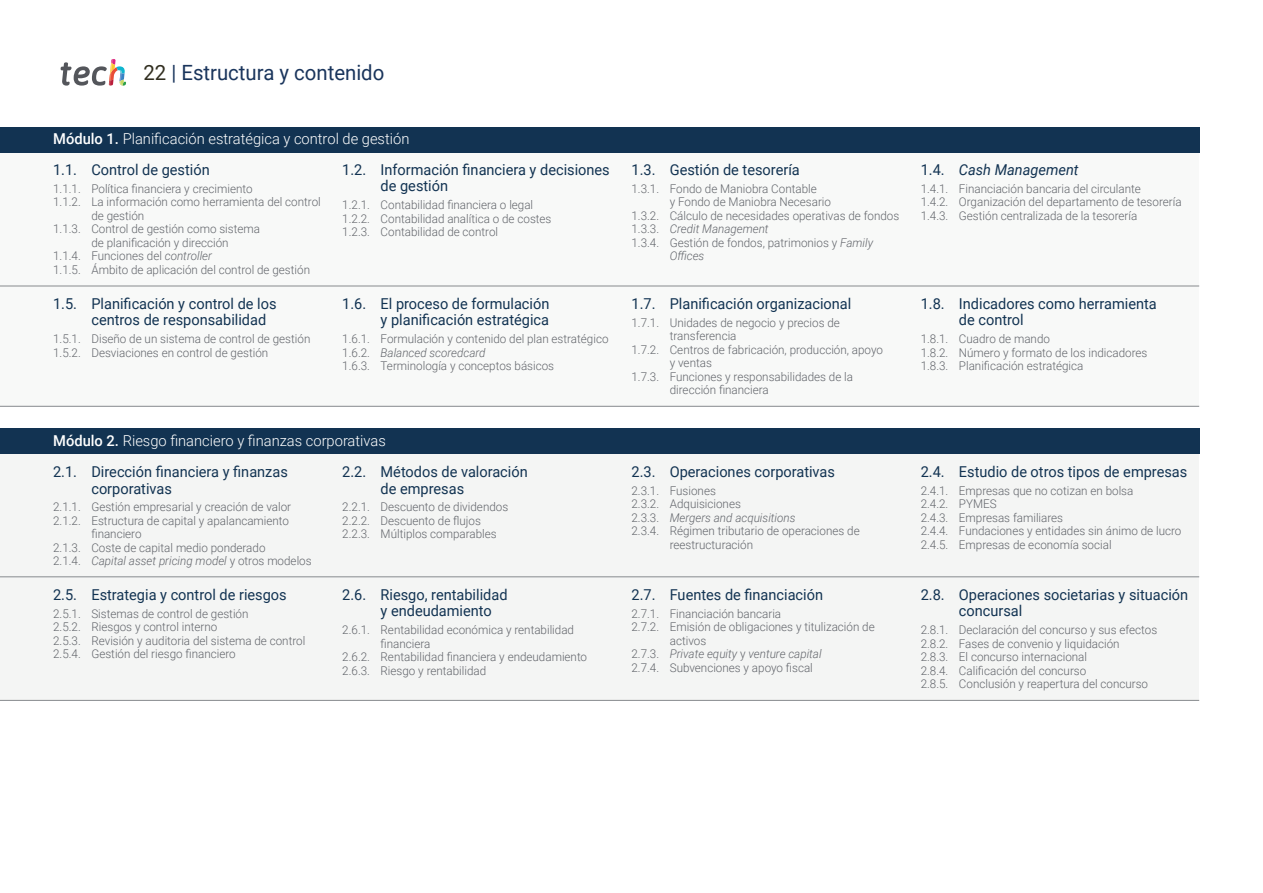
<style>
.page{position:relative;width:1263px;height:893px;background:#fff}
.page>*{position:absolute;margin:0;border:0;box-sizing:border-box;transform-origin:0 0}
.t1{font:21px "Roboto";color:#1a355c}
.t2{font:15px/16.5px "Roboto";color:#123352}
.t3{font:300 15px "Roboto";color:#fff}
.t4{font:italic 15px "Roboto";color:#123352}
.t5{font:300 12px/13.5px "Roboto";color:#61646a}
.t6{font:italic 300 12px "Roboto";color:#61646a}
.s1{color:#312e20}
.s2{font-weight:500}
.s3{font-style:italic}
.s4{font-style:normal}
</style>
<div class="page">
<div style="left:0;top:149px;width:1199px;height:257px;background:#f8f9f8"></div>
<div style="left:0;top:429px;width:1199px;height:25px;background:#123352"></div>
<div style="left:0;top:454px;width:1199px;height:246px;background:#f4f5f4"></div>
<hr style="left:0;top:700px;width:1199px;height:1px;background:#878a8e">
<hr style="left:0;top:577px;width:1199px;height:1px;background:#878a8e">
<div style="left:0;top:128px;width:1199px;height:25px;background:#123352"></div>
<hr style="left:0;top:286px;width:1199px;height:1px;background:#878a8e">
<hr style="left:0;top:406px;width:1199px;height:1px;background:#878a8e">
<svg style="left:61px;top:59px;width:65px;height:27px"></svg>
<h1 class="t1" style="left:144px;top:57px;width:242px"><span class="s1">22</span> | Estructura y contenido</h1>
<p class="t3" style="left:53px;top:128px;width:358px"><span class="s2">Módulo 1.</span> Planificación estratégica y control de gestión</p>
<p class="t2" style="left:53px;top:161px;width:158px">1.1. Control de gestión</p>
<p class="t5" style="left:53px;top:181px;width:201px">1.1.1. Política financiera y crecimiento</p>
<p class="t5" style="left:53px;top:195px;width:269px">1.1.2. La información como herramienta del control</p>
<p class="t5" style="left:91px;top:208px;width:54px">de gestión</p>
<p class="t5" style="left:53px;top:222px;width:208px">1.1.3. Control de gestión como sistema</p>
<p class="t5" style="left:91px;top:235px;width:139px">de planificación y dirección</p>
<p class="t5" style="left:53px;top:249px;width:160px">1.1.4. Funciones del <span class="s3">controller</span></p>
<p class="t5" style="left:53px;top:262px;width:258px">1.1.5. Ámbito de aplicación del control de gestión</p>
<p class="t2" style="left:91px;top:295px;width:187px;text-indent:-38px">1.5. Planificación y control de los centros de responsabilidad</p>
<p class="t5" style="left:53px;top:332px;width:259px">1.5.1. Diseño de un sistema de control de gestión<br>1.5.2. Desviaciones en control de gestión</p>
<p class="t2" style="left:381px;top:161px;width:231px;text-indent:-38px">1.2. Información financiera y decisiones de gestión</p>
<p class="t5" style="left:342px;top:198px;width:211px">1.2.1. Contabilidad financiera o legal<br>1.2.2. Contabilidad analítica o de costes<br>1.2.3. Contabilidad de control</p>
<p class="t2" style="left:342px;top:295px;width:209px;text-align:right">1.6. El proceso de formulación y planificación estratégica</p>
<p class="t5" style="left:342px;top:332px;width:268px">1.6.1. Formulación y contenido del plan estratégico<br>1.6.2. <span class="s3">Balanced scoredcard<br></span>1.6.3. Terminología y conceptos básicos</p>
<p class="t3" style="left:53px;top:430px;width:334px"><span class="s2">Módulo 2.</span> Riesgo financiero y finanzas corporativas</p>
<p class="t2" style="left:91px;top:463px;width:198px;text-indent:-38px">2.1. Dirección financiera y finanzas corporativas</p>
<p class="t5" style="left:53px;top:500px;width:240px">2.1.1. Gestión empresarial y creación de valor</p>
<p class="t5" style="left:53px;top:513px;width:237px">2.1.2. Estructura de capital y apalancamiento</p>
<p class="t5" style="left:91px;top:527px;width:52px">financiero</p>
<p class="t5" style="left:53px;top:540px;width:214px">2.1.3. Coste de capital medio ponderado</p>
<p class="t6" style="left:53px;top:553px;width:260px"><span class="s4">2.1.4.</span> Capital asset pricing model <span class="s4">y otros modelos</span></p>
<p class="t2" style="left:53px;top:586px;width:235px">2.5. Estrategia y control de riesgos</p>
<p class="t5" style="left:53px;top:606px;width:254px">2.5.1. Sistemas de control de gestión<br>2.5.2. Riesgos y control interno<br>2.5.3. Revisión y auditoria del sistema de control 2.5.4. Gestión del riesgo financiero</p>
<p class="t2" style="left:381px;top:463px;width:149px;text-indent:-38px">2.2. Métodos de valoración de empresas</p>
<p class="t5" style="left:342px;top:500px;width:167px">2.2.1. Descuento de dividendos<br>2.2.2. Descuento de flujos<br>2.2.3. Múltiplos comparables</p>
<p class="t2" style="left:381px;top:586px;width:128px;text-indent:-38px">2.6. Riesgo, rentabilidad y endeudamiento</p>
<p class="t5" style="left:342px;top:623px;width:233px">2.6.1. Rentabilidad económica y rentabilidad</p>
<p class="t5" style="left:381px;top:636px;width:51px">financiera</p>
<p class="t5" style="left:342px;top:650px;width:246px">2.6.2. Rentabilidad financiera y endeudamiento</p>
<p class="t5" style="left:342px;top:663px;width:145px">2.6.3. Riesgo y rentabilidad</p>
<p class="t2" style="left:631px;top:161px;width:170px">1.3. Gestión de tesorería</p>
<p class="t5" style="left:631px;top:181px;width:187px">1.3.1. Fondo de Maniobra Contable</p>
<p class="t5" style="left:670px;top:195px;width:163px">y Fondo de Maniobra Necesario</p>
<p class="t5" style="left:631px;top:208px;width:269px">1.3.2. Cálculo de necesidades operativas de fondos</p>
<p class="t6" style="left:631px;top:221px;width:139px"><span class="s4">1.3.3.</span> Credit Management</p>
<p class="t5" style="left:631px;top:235px;width:243px">1.3.4. Gestión de fondos, patrimonios y <span class="s3">Family</span></p>
<p class="t6" style="left:670px;top:248px;width:36px">Offices</p>
<p class="t2" style="left:631px;top:295px;width:221px">1.7. Planificación organizacional</p>
<p class="t5" style="left:631px;top:315px;width:210px">1.7.1. Unidades de negocio y precios de</p>
<p class="t5" style="left:670px;top:329px;width:68px">transferencia</p>
<p class="t5" style="left:631px;top:342px;width:253px">1.7.2. Centros de fabricación, producción, apoyo</p>
<p class="t5" style="left:670px;top:356px;width:44px">y ventas</p>
<p class="t5" style="left:631px;top:369px;width:223px">1.7.3. Funciones y responsabilidades de la</p>
<p class="t5" style="left:670px;top:383px;width:101px">dirección financiera</p>
<p class="t4" style="left:921px;top:159px;width:159px"><span class="s4">1.4.</span> Cash Management</p>
<p class="t5" style="left:921px;top:181px;width:262px">1.4.1. Financiación bancaria del circulante<br>1.4.2. Organización del departamento de tesorería<br>1.4.3. Gestión centralizada de la tesorería</p>
<p class="t2" style="left:959px;top:295px;width:199px;text-indent:-38px">1.8. Indicadores como herramienta de control</p>
<p class="t5" style="left:921px;top:332px;width:228px">1.8.1. Cuadro de mando<br>1.8.2. Número y formato de los indicadores<br>1.8.3. Planificación estratégica</p>
<p class="t2" style="left:631px;top:463px;width:205px">2.3. Operaciones corporativas</p>
<p class="t5" style="left:631px;top:483px;width:86px">2.3.1. Fusiones</p>
<p class="t5" style="left:631px;top:497px;width:111px">2.3.2. Adquisiciones</p>
<p class="t6" style="left:631px;top:509px;width:166px"><span class="s4">2.3.3.</span> Mergers and acquisitions</p>
<p class="t5" style="left:631px;top:524px;width:230px">2.3.4. Régimen tributario de operaciones de</p>
<p class="t5" style="left:670px;top:537px;width:85px">reestructuración</p>
<p class="t2" style="left:631px;top:586px;width:193px">2.7. Fuentes de financiación</p>
<p class="t5" style="left:631px;top:606px;width:151px">2.7.1. Financiación bancaria</p>
<p class="t5" style="left:631px;top:620px;width:245px">2.7.2. Emisión de obligaciones y titulización de</p>
<p class="t5" style="left:670px;top:633px;width:38px">activos</p>
<p class="t6" style="left:631px;top:645px;width:192px"><span class="s4">2.7.3.</span> Private equity <span class="s4">y</span> venture capital</p>
<p class="t5" style="left:631px;top:660px;width:183px">2.7.4. Subvenciones y apoyo fiscal</p>
<p class="t2" style="left:921px;top:463px;width:268px">2.4. Estudio de otros tipos de empresas</p>
<p class="t5" style="left:921px;top:483px;width:262px">2.4.1. Empresas que no cotizan en bolsa<br>2.4.2. PYMES<br>2.4.3. Empresas familiares<br>2.4.4. Fundaciones y entidades sin ánimo de lucro 2.4.5. Empresas de economía social</p>
<p class="t2" style="left:959px;top:586px;width:231px;text-indent:-38px">2.8. Operaciones societarias y situación concursal</p>
<p class="t5" style="left:921px;top:623px;width:238px">2.8.1. Declaración del concurso y sus efectos 2.8.2. Fases de convenio y liquidación<br>2.8.3. El concurso internacional<br>2.8.4. Calificación del concurso<br>2.8.5. Conclusión y reapertura del concurso</p>
</div>
